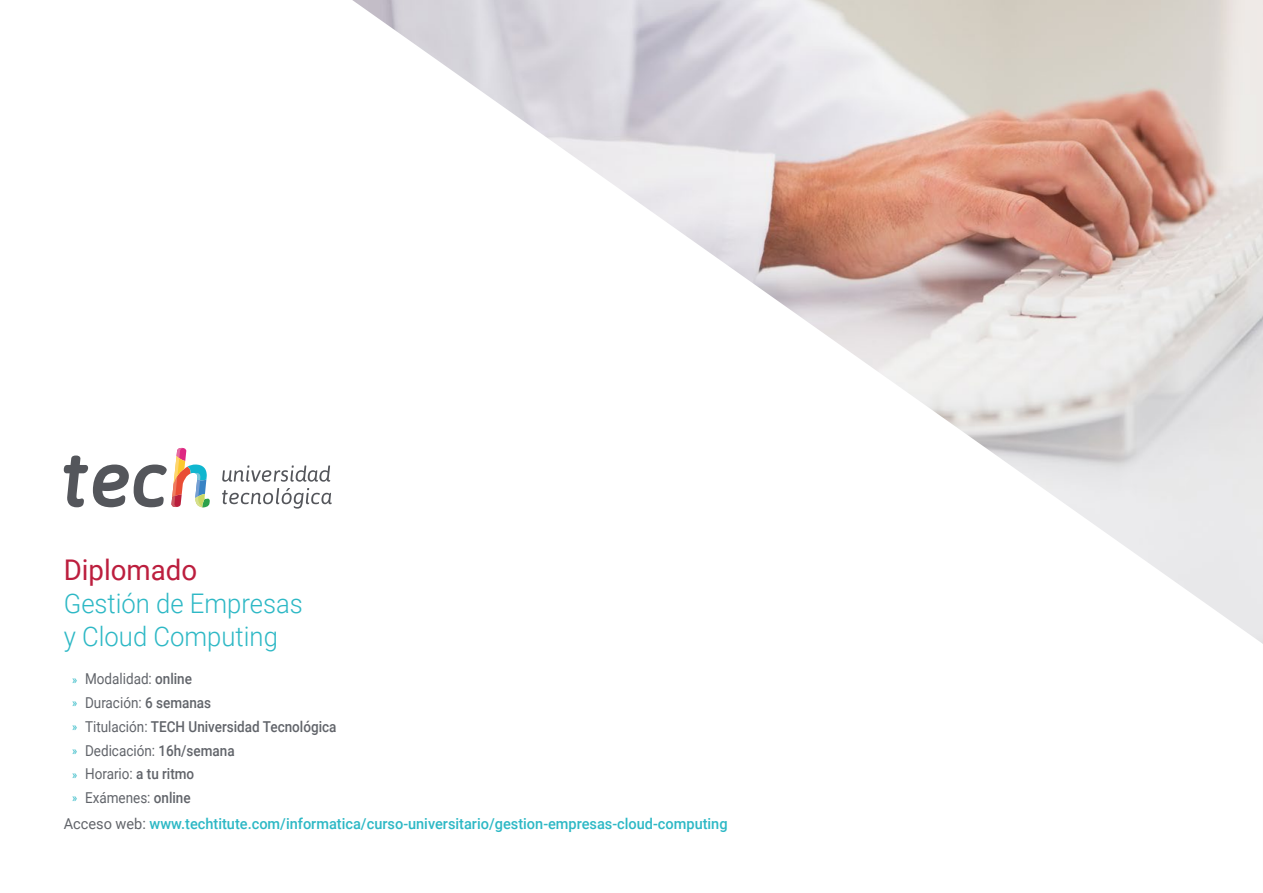
<style>
.page{position:relative;width:1263px;height:893px;background:#fff}
.page>*{position:absolute;margin:0;border:0;box-sizing:border-box;transform-origin:0 0}
.t1{font:28.5px "Roboto";color:#bc1e3e}
.t2{font:300 27px/33px "Roboto";color:#2db8c5;scale:.95 1}
.t3{font:500 15px/23.7px "Roboto";color:#61646a;scale:.9 1}
.t4{font:500 15px "Roboto";color:#2db8c5}
.s1{font-weight:400;font-size:12px;color:#2db8c5}
.s2{font-weight:400}
.s3{font-weight:400;color:#61646a}
</style>
<div class="page">
<img style="left:352px;top:0;width:911px;height:644px">
<svg style="left:64px;top:448px;width:146px;height:59px"></svg>
<svg style="left:222px;top:465px;width:108px;height:17px"></svg>
<svg style="left:222px;top:488px;width:110px;height:21px"></svg>
<h1 class="t1" style="left:64px;top:550px;width:135px">Diplomado</h1>
<h2 class="t2" style="left:64px;top:586px;width:253px">Gestión de Empresas y Cloud Computing</h2>
<p class="t3" style="left:72px;top:667px;width:295px"><span class="s1">»</span> <span class="s2">Modalidad:</span> online<br><span class="s1">»</span> <span class="s2">Duración:</span> 6 semanas<br><span class="s1">»</span> <span class="s2">Titulación:</span> TECH Universidad Tecnológica <span class="s1">»</span> <span class="s2">Dedicación:</span> 16h/semana<br><span class="s1">»</span> <span class="s2">Horario:</span> a tu ritmo<br><span class="s1">»</span> <span class="s2">Exámenes:</span> online</p>
<p class="t4" style="left:64px;top:813px;width:665px"><span class="s3">Acceso web:</span> www.techtitute.com/informatica/curso-universitario/gestion-empresas-cloud-computing</p>
</div>
